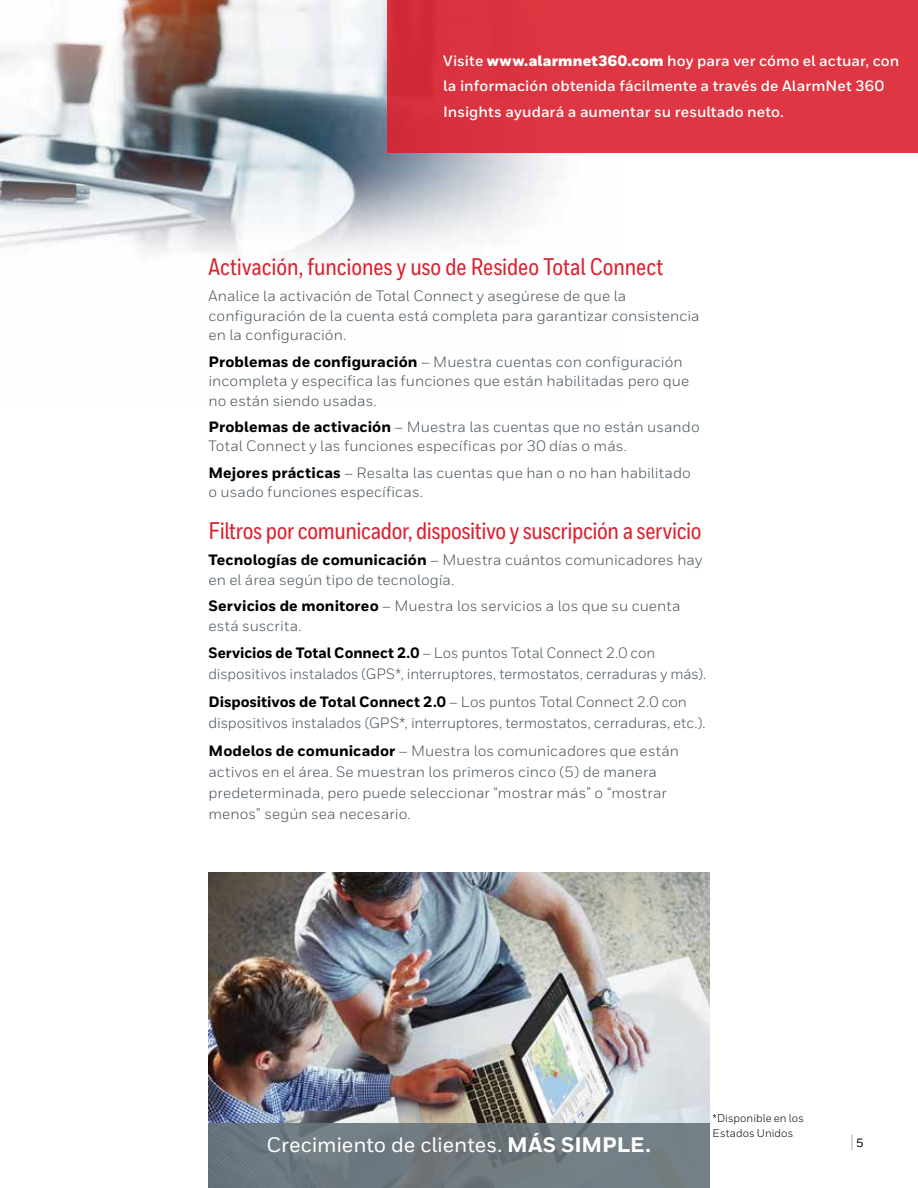
<style>
.page{position:relative;width:918px;height:1188px;background:#fff}
.page>*{position:absolute;margin:0;border:0;box-sizing:border-box;transform-origin:0 0}
.t1{font:500 24px "Honeywell Cond";letter-spacing:-.01em;color:#dc202e}
.t2{font:500 21px "Honeywell Sans";letter-spacing:-.005em;color:#fff}
.t3{font:300 18.75px "Honeywell Cond";color:#414042;scale:.8 1}
.t4{font:15px/19.5px "Honeywell Sans";letter-spacing:.005em;color:#48535b}
.t5{font:700 15px/25.5px "Honeywell Sans";letter-spacing:.005em;color:#fff}
.t6{font:15px/21px "Honeywell Sans";letter-spacing:.005em;color:#48535b;scale:.96 1}
.t7{font:11.25px/15px "Honeywell Sans";letter-spacing:.005em;color:#000}
.s1{font-weight:900}
.s2{font-weight:800;color:#000}
.s3{font-weight:800}
.s4{font-family:"Honeywell Sans";font-weight:500;font-size:12px;color:#000}
</style>
<div class="page">
<img style="left:208px;top:873px;width:502px;height:250px">
<img style="left:0;top:0;width:549px;height:255px">
<div style="left:387px;top:0;width:531px;height:153px;background:#df3643"></div>
<svg style="left:208px;top:1123px;width:502px;height:65px;background:#6e7980"></svg>
<p class="t5" style="left:443px;top:48px;width:458px">Visite <span class="s1">www.alarmnet360.com</span> hoy para ver cómo el actuar, con la información obtenida fácilmente a través de AlarmNet 360<br>Insights ayudará a aumentar su resultado neto.</p>
<h1 class="t1" style="left:208px;top:252px;width:456px">Activación, funciones y uso de Resideo Total Connect</h1>
<p class="t4" style="left:208px;top:287px;width:493px">Analice la activación de Total Connect y asegúrese de que la configuración de la cuenta está completa para garantizar consistencia en la configuración.</p>
<p class="t4" style="left:208px;top:352px;width:482px"><span class="s2">Problemas de configuración</span> – Muestra cuentas con configuración incompleta y especifica las funciones que están habilitadas pero que no están siendo usadas.</p>
<p class="t4" style="left:208px;top:417px;width:493px"><span class="s2">Problemas de activación</span> – Muestra las cuentas que no están usando<br>Total Connect y las funciones específicas por 30 días o más.</p>
<p class="t4" style="left:208px;top:463px;width:484px"><span class="s2">Mejores prácticas</span> – Resalta las cuentas que han o no han habilitado o usado funciones específicas.</p>
<h1 class="t1" style="left:208px;top:516px;width:495px">Filtros por comunicador, dispositivo y suscripción a servicio</h1>
<p class="t4" style="left:208px;top:551px;width:495px"><span class="s2">Tecnologías de comunicación</span> – Muestra cuántos comunicadores hay en el área según tipo de tecnología.</p>
<p class="t4" style="left:208px;top:596px;width:474px"><span class="s2">Servicios de monitoreo</span> – Muestra los servicios a los que su cuenta está suscrita.</p>
<p class="t6" style="left:208px;top:643px;width:520px"><span class="s2">Servicios de Total Connect 2.0</span> – Los puntos Total Connect 2.0 con dispositivos instalados (GPS*, interruptores, termostatos, cerraduras y más).</p>
<p class="t4" style="left:208px;top:692px;width:499px;line-height:21px"><span class="s2">Dispositivos de Total Connect 2.0</span> – Los puntos Total Connect 2.0 con dispositivos instalados (GPS*, interruptores, termostatos, cerraduras, etc.).</p>
<p class="t4" style="left:208px;top:740px;width:472px;line-height:21px"><span class="s2">Modelos de comunicador</span> – Muestra los comunicadores que están activos en el área. Se muestran los primeros cinco (5) de manera predeterminada, pero puede seleccionar “mostrar más” o “mostrar menos” según sea necesario.</p>
<h2 class="t2" style="left:267px;top:1132px;width:386px">Crecimiento de clientes. <span class="s3">MÁS SIMPLE.</span></h2>
<p class="t7" style="left:713px;top:1111px;width:93px">*Disponible en los<br>Estados Unidos</p>
<p class="t3" style="left:850px;top:1131px;width:18px">| <span class="s4">5</span></p>
</div>
